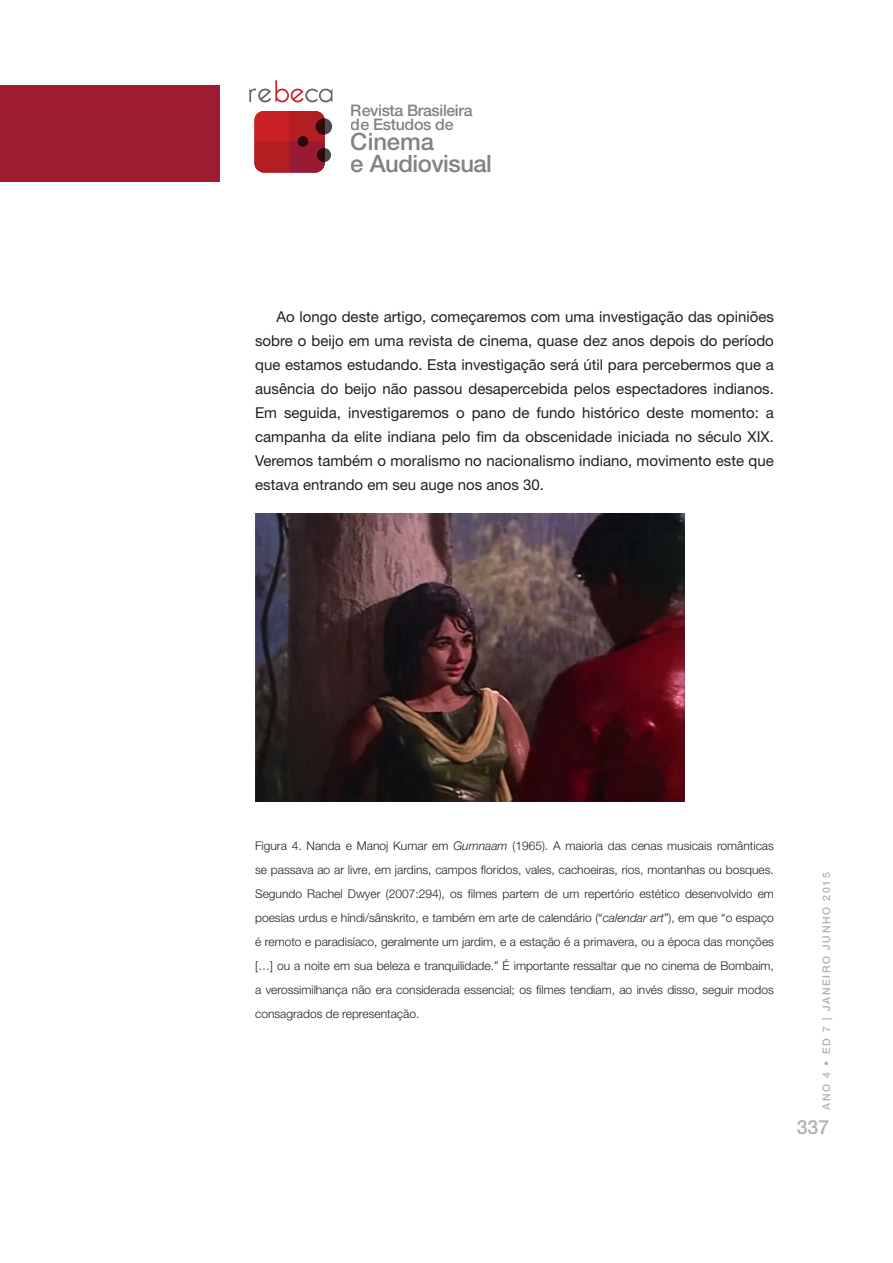
<style>
.page{position:relative;width:893px;height:1263px;background:#fff}
.page>*{position:absolute;margin:0;border:0;box-sizing:border-box;transform-origin:0 0}
.t1{font:500 23.85px/22px "Helvetica Neue LT Std";letter-spacing:-.02em;color:#828282}
.t2{font:500 19.5px "Helvetica Neue LT Std";color:#b0b1b5}
.t3{font:500 15.9px/14.1px "Helvetica Neue LT Std";letter-spacing:-.025em;color:#828282}
.corpo_texto{font:15px/24px "Helvetica Neue LT Std";color:#231f20;text-align:justify}
.legenda{font:300 12px/24px "Helvetica Neue LT Std";color:#231f20;text-align:justify}
.t4{font:500 10.5px "Helvetica Neue LT Std";letter-spacing:.16em;color:#b0b1b5}
.s1{font-style:italic}
</style>
<div class="page">
<div style="left:0;top:85px;width:220px;height:96px;background:#9f1c30"></div>
<svg style="left:255px;top:111px;width:69px;height:61px;background:#b31f2a"></svg>
<div style="left:298px;top:136px;width:10px;height:11px;background:#32080b;border-radius:50%"></div>
<svg style="left:317px;top:148px;width:14px;height:14px"></svg>
<svg style="left:316px;top:118px;width:16px;height:17px"></svg>
<svg style="left:249px;top:81px;width:83px;height:21px"></svg>
<img style="left:255px;top:514px;width:429px;height:288px">
<h3 class="t3" style="left:351px;top:103px;width:123px">Revista Brasileira de Estudos de</h3>
<h1 class="t1" style="left:351px;top:130px;width:143px">Cinema<br>e Audiovisual</h1>
<p class="corpo_texto" style="left:255px;top:304px;width:520px;text-indent:21px">Ao longo deste artigo, começaremos com uma investigação das opiniões sobre o beijo em uma revista de cinema, quase dez anos depois do período que estamos estudando. Esta investigação será útil para percebermos que a ausência do beijo não passou desapercebida pelos espectadores indianos.<br>Em seguida, investigaremos o pano de fundo histórico deste momento: a campanha da elite indiana pelo fim da obscenidade iniciada no século XIX.<br>Veremos também o moralismo no nacionalismo indiano, movimento este que estava entrando em seu auge nos anos 30.</p>
<p class="legenda" style="left:255px;top:833px;width:520px">Figura 4. Nanda e Manoj Kumar em <span class="s1">Gumnaam</span> (1965). A maioria das cenas musicais românticas se passava ao ar livre, em jardins, campos floridos, vales, cachoeiras, rios, montanhas ou bosques.<br>Segundo Rachel Dwyer (2007:294), os filmes partem de um repertório estético desenvolvido em poesias urdus e híndi/sânskrito, e também em arte de calendário (“<span class="s1">calendar art</span>”), em que “o espaço é remoto e paradisíaco, geralmente um jardim, e a estação é a primavera, ou a época das monções […] ou a noite em sua beleza e tranquilidade.” É importante ressaltar que no cinema de Bombaim, a verossimilhança não era considerada essencial; os filmes tendiam, ao invés disso, seguir modos consagrados de representação.</p>
<p class="t4" style="left:820px;top:1110px;width:239px;rotate:-90deg">ANO 4 • ED 7 | JANEIRO JUNHO 2015</p>
<h2 class="t2" style="left:797px;top:1115px;width:34px">337</h2>
</div>
